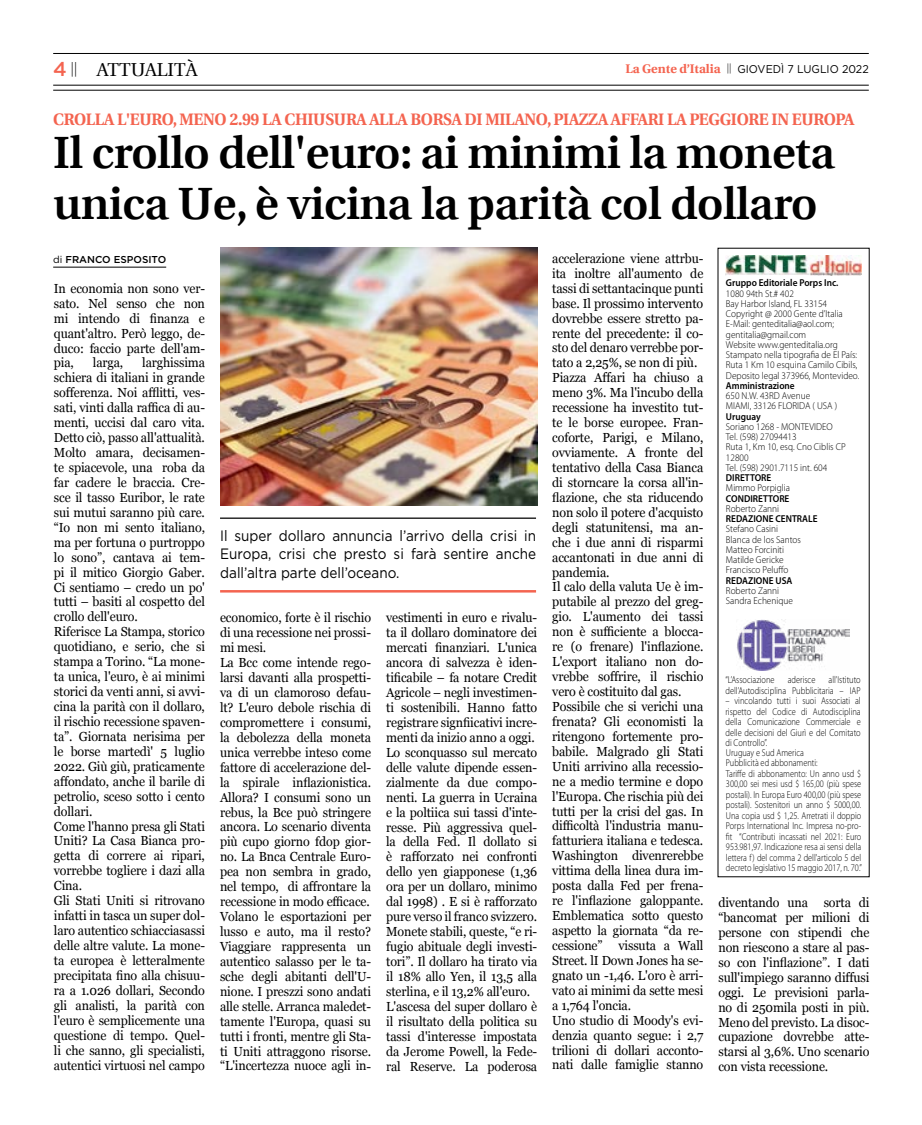
<style>
.page{position:relative;width:922px;height:1125px;background:#fff}
.page>*{position:absolute;margin:0;border:0;box-sizing:border-box;transform-origin:0 0}
.t1{font:600 45.25px/51.2px "Utopia";letter-spacing:-.01em;color:#000}
.t2{font:18.75px "Utopia";color:#000}
.t3{font:700 16.62px "Utopia";letter-spacing:-.02em;color:#f46450;scale:.95 1}
.t4{font:15px/18.8px "Gotham";color:#000;text-align:justify;scale:.9 1}
.t5{font:300 14.62px "Myriad Pro";color:#000}
.t6{font:13.12px/15px "Georgia";letter-spacing:-.01em;color:#000;scale:.95 1}
.t7{font:11.25px "Gotham";color:#000;scale:.95 1}
.t8{font:300 10px/10.2px "Myriad Pro";color:#000;scale:.93 1}
.t9{font:300 10px/10.5px "Myriad Pro";color:#000;scale:.83 1}
.t10{font:300 10px/10.5px "Myriad Pro";color:#000;text-align:right;scale:.84 1}
.t11{font:600 10px "Myriad Pro";color:#000;scale:.93 1}
.t12{font:500 10px "Gotham";color:#000}
.s1{font-family:"Gotham";font-weight:500;font-size:20px;color:#f46450}
.s2{font-family:"Utopia";font-weight:700;font-size:12.5px;color:#f46450}
.s3{font-weight:400}
</style>
<div class="page">
<hr style="left:53px;top:53px;width:815px;height:1px;background:#000">
<hr style="left:53px;top:90px;width:815px;height:1px;background:#000">
<hr style="left:53px;top:85px;width:815px;height:1px;background:#000">
<img style="left:737px;top:620px;width:112px;height:50px">
<img style="left:725px;top:255px;width:136px;height:21px">
<hr style="left:53px;top:267px;width:113px;height:1px;background:#000">
<hr style="left:220px;top:518px;width:316px;height:1px;background:#000">
<hr style="left:220px;top:590px;width:316px;height:3px;background:#f46450">
<img style="left:220px;top:248px;width:317px;height:257px">
<h2 class="t2" style="left:97px;top:60px;width:102px">ATTUALITÀ</h2>
<p class="t5" style="left:53px;top:59px;width:25px"><span class="s1">4</span> ||</p>
<p class="t7" style="left:625px;top:62px;width:257px"><span class="s2">La Gente d’Italia</span> <sup>||</sup> GIOVEDÌ 7 LUGLIO 2022</p>
<p class="t3" style="left:53px;top:110px;width:844px">CROLLA L'EURO, MENO 2.99 LA CHIUSURA ALLA BORSA DI MILANO, PIAZZA AFFARI LA PEGGIORE IN EUROPA</p>
<h1 class="t1" style="left:53px;top:127px;width:783px">Il crollo dell'euro: ai minimi la moneta unica Ue, è vicina la parità col dollaro</h1>
<p class="t12" style="left:53px;top:253px;width:114px"><span class="s3">di</span> FRANCO ESPOSITO</p>
<p class="t6" style="left:54px;top:280px;width:160px;text-align:justify">In economia non sono ver&shy;sato. Nel senso che non mi intendo di finanza e quant'altro. Però leggo, de&shy;duco: faccio parte dell'am&shy;pia,</p>
<p class="t6" style="left:54px;top:355px;width:160px;text-indent:88px">larghissima schiera di italiani in grande sofferenza. Noi afflitti, ves&shy;sati, vinti dalla raffica di au&shy;menti, uccisi dal caro vita.<br>Detto ciò, passo all'attualità.<br>Molto amara, decisamen&shy;te spiacevole, una roba da far cadere le braccia. Cre&shy;sce il tasso Euribor, le rate sui mutui saranno più care. “Io non mi sento italiano, ma per fortuna o purtroppo lo sono”, cantava ai tem&shy;pi il mitico Giorgio Gaber.<br>Ci sentiamo – credo un po' tutti – basiti al cospetto del crollo dell'euro.<br>Riferisce La Stampa, storico quotidiano, e serio, che si stampa a Torino. “La mone&shy;ta unica, l'euro, è ai minimi storici da venti anni, si avvi&shy;cina la parità con il dollaro, il rischio recessione spaven&shy;ta”. Giornata nerisima per le borse martedì' 5 luglio<br>2022. Giù giù, praticamente affondato, anche il barile di petrolio, sceso sotto i cento dollari.<br>Come l'hanno presa gli Stati<br>Uniti? La Casa Bianca pro&shy;getta di correre ai ripari, vorrebbe togliere i dazi alla<br>Cina.<br>Gli Stati Uniti si ritrovano infatti in tasca un super dol&shy;laro autentico schiacciasassi delle altre valute. La mone&shy;ta europea è letteralmente precipitata fino alla chisuu&shy;ra a 1.026 dollari, Secondo gli analisti, la parità con l'euro è semplicemente una questione di tempo. Quel&shy;li che sanno, gli specialisti, autentici virtuosi nel campo</p>
<p class="t6" style="left:93px;top:355px;width:33px">larga,</p>
<p class="t4" style="left:220px;top:526px;width:352px">Il super dollaro annuncia l’arrivo della crisi in Europa, crisi che presto si farà sentire anche dall’altra parte dell’oceano.</p>
<p class="t6" style="left:220px;top:610px;width:160px">economico, forte è il rischio di una recessione nei prossi&shy;mi mesi.<br>La Bcc come intende rego&shy;larsi davanti alla prospetti&shy;va di un clamoroso defau&shy;lt? L'euro debole rischia di compromettere i consumi, la debolezza della moneta unica verrebbe inteso come fattore di accelerazione del&shy;la spirale inflazionistica.<br>Allora? I consumi sono un rebus, la Bce può stringere ancora. Lo scenario diventa più cupo giorno fdop gior&shy;no. La Bnca Centrale Euro&shy;pea non sembra in grado, nel tempo, di affrontare la recessione in modo efficace.<br>Volano le esportazioni per lusso e auto, ma il resto?<br>Viaggiare rappresenta un autentico salasso per le ta&shy;sche degli abitanti dell'U&shy;nione. I preszzi sono andati alle stelle. Arranca maledet&shy;tamente l'Europa, quasi su tutti i fronti, mentre gli Sta&shy;ti Uniti attraggono risorse. “L'incertezza nuoce agli in-</p>
<p class="t6" style="left:386px;top:610px;width:160px">vestimenti in euro e rivalu&shy;ta il dollaro dominatore dei mercati finanziari. L'unica ancora di salvezza è iden&shy;tificabile – fa notare Credit<br>Agricole – negli investimen&shy;ti sostenibili. Hanno fatto registrare signfiicativi incre&shy;menti da inizio anno a oggi.<br>Lo sconquasso sul mercato delle valute dipende essen&shy;zialmente da due compo&shy;nenti. La guerra in Ucraina e la poltiica sui tassi d'inte&shy;resse. Più aggressiva quel&shy;la della Fed. Il dollato si è rafforzato nei confronti dello yen giapponese (1,36 ora per un dollaro, minimo dal 1998) . E si è rafforzato pure verso il franco svizzero.<br>Monete stabili, queste, “e ri&shy;fugio abituale degli investi&shy;tori”. Il dollaro ha tirato via il 18% allo Yen, il 13,5 alla sterlina, e il 13,2% all'euro.<br>L'ascesa del super dollaro è il risultato della politica su tassi d'interesse impostata da Jerome Powell, la Fede&shy;ral Reserve. La poderosa</p>
<p class="t6" style="left:552px;top:250px;width:160px">accelerazione viene attrbu&shy;ita inoltre all'aumento de tassi di settantacinque punti base. Il prossimo intervento dovrebbe essere stretto pa&shy;rente del precedente: il co&shy;sto del denaro verrebbe por&shy;tato a 2,25%, se non di più.<br>Piazza Affari ha chiuso a meno 3%. Ma l'incubo della recessione ha investito tut&shy;te le borse europee. Fran&shy;coforte, Parigi, e Milano, ovviamente. A fronte del tentativo della Casa Bianca di storncare la corsa all'in&shy;flazione, che sta riducendo non solo il potere d'acquisto degli statunitensi, ma an&shy;che i due anni di risparmi accantonati in due anni di pandemia.<br>Il calo della valuta Ue è im&shy;putabile al prezzo del greg&shy;gio. L'aumento dei tassi non è sufficiente a blocca&shy;re (o frenare) l'inflazione.<br>L'export italiano non do&shy;vrebbe soffrire, il rischio vero è costituito dal gas.<br>Possibile che si verichi una frenata? Gli economisti la ritengono fortemente pro&shy;babile. Malgrado gli Stati<br>Uniti arrivino alla recessio&shy;ne a medio termine e dopo l'Europa. Che rischia più dei tutti per la crisi del gas. In difficoltà l'industria manu&shy;fatturiera italiana e tedesca.<br>Washington divenrerebbe vittima della linea dura im&shy;posta dalla Fed per frena&shy;re l'inflazione galoppante.<br>Emblematica sotto questo aspetto la giornata “da re&shy;cessione” vissuta a Wall<br>Street. lI Down Jones ha se&shy;gnato un -1,46. L'oro è arri&shy;vato ai minimi da sette mesi a 1,764 l'oncia.<br>Uno studio di Moody's evi&shy;denzia quanto segue: i 2,7 trilioni di dollari acconto&shy;nati dalle famiglie stanno</p>
<p class="t11" style="left:725px;top:277px;width:122px">Gruppo Editoriale Porps Inc.</p>
<p class="t8" style="left:725px;top:288px;width:145px">1080 94th St.# 402<br>Bay Harbor Island, FL 33154<br>Copyright @ 2000 Gente d’Italia<br>E-Mail: genteditalia@aol.com; gentitalia@gmail.com<br>Website www.genteditalia.org<br>Stampato nella tipografia de El País:<br>Ruta 1 Km 10 esquina Camilo Cibils,<br>Deposito legal 373966, Montevideo.</p>
<p class="t11" style="left:725px;top:379px;width:75px">Amministrazione</p>
<p class="t8" style="left:725px;top:390px;width:121px">650 N.W. 43RD Avenue<br>MIAMI, 33126 FLORIDA ( USA )</p>
<p class="t11" style="left:725px;top:410px;width:39px">Uruguay</p>
<p class="t8" style="left:725px;top:421px;width:130px">Soriano 1268 - MONTEVIDEO<br>Tel. (598) 27094413<br>Ruta 1, Km 10, esq. Cno Ciblis CP<br>12800<br>Tel. (598) 2901.7115 int. 604</p>
<p class="t11" style="left:725px;top:471px;width:50px">DIRETTORE</p>
<p class="t8" style="left:725px;top:483px;width:70px">Mimmo Porpiglia</p>
<p class="t11" style="left:725px;top:492px;width:70px">CONDIRETTORE</p>
<p class="t8" style="left:725px;top:503px;width:59px">Roberto Zanni</p>
<p class="t11" style="left:725px;top:512px;width:100px">REDAZIONE CENTRALE</p>
<p class="t8" style="left:725px;top:524px;width:82px">Stefano Casini<br>Blanca de los Santos<br>Matteo Forciniti<br>Matilde Gericke<br>Francisco Peluffo</p>
<p class="t11" style="left:725px;top:574px;width:73px">REDAZIONE USA</p>
<p class="t8" style="left:725px;top:585px;width:73px">Roberto Zanni<br>Sandra Echenique</p>
<p class="t10" style="left:725px;top:674px;width:162px">all’Istituto<br>dell’Autodisciplina Pubblicitaria – IAP</p>
<p class="t10" style="left:725px;top:695px;width:162px;text-align:justify">– vincolando tutti i suoi Associati al rispetto del Codice di Autodisciplina della Comunicazione Commerciale e delle decisioni del Giurì e del Comitato di Controllo”.</p>
<p class="t10" style="left:725px;top:674px;width:60px">“L’Associazione</p>
<p class="t10" style="left:787px;top:674px;width:34px">aderisce</p>
<p class="t9" style="left:725px;top:747px;width:165px">Uruguay e Sud America<br>Pubblicità ed abbonamenti:<br>Tariffe di abbonamento: Un anno usd $ 300,00 sei mesi usd $ 165,00 (più spese postali). In Europa Euro 400,00 (più spese postali). Sostenitori un anno $ 5000,00.<br>Una copia usd $ 1,25. Arretrati il doppio Porps International Inc. Impresa no-pro&shy;fit “Contributi incassati nel 2021: Euro 953.981,97. Indicazione resa ai sensi della lettera f ) del comma 2 dell'articolo 5 del decreto legislativo 15 maggio 2017, n. 70.”</p>
<p class="t6" style="left:718px;top:895px;width:160px;text-align:justify">diventando una sorta di “bancomat per milioni di persone con stipendi che non riescono a stare al pas&shy;so con l'inflazione”. I dati sull'impiego saranno diffusi oggi. Le previsioni parla&shy;no di 250mila posti in più.<br>Meno del previsto. La disoc&shy;cupazione dovrebbe atte&shy;starsi al 3,6%. Uno scenario con vista recessione.</p>
</div>
